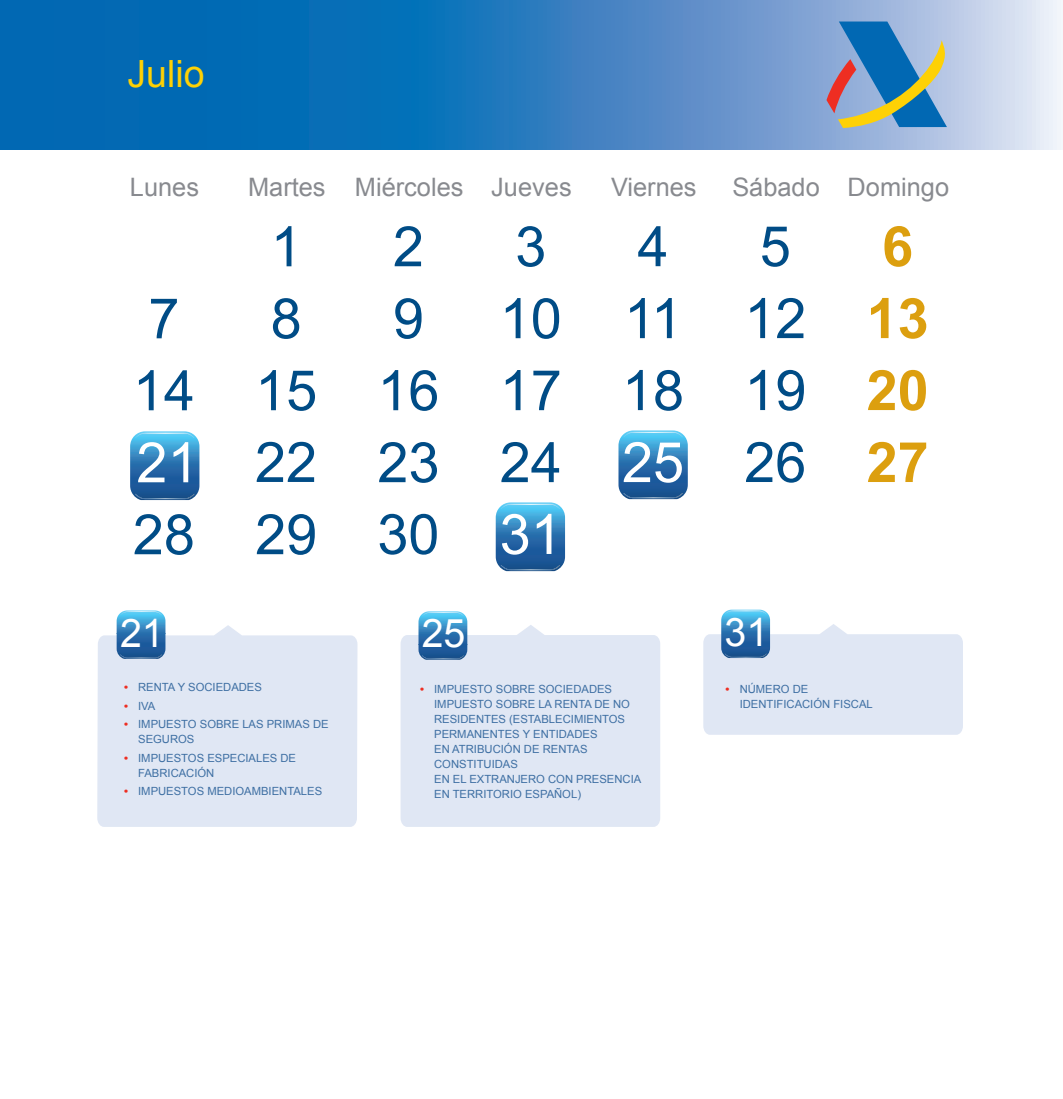
<style>
.page{position:relative;width:1063px;height:1099px;background:#fff}
.page>*{position:absolute;margin:0;border:0;box-sizing:border-box;transform-origin:0 0}
.t1{font:55.88px/71.9px "Arial";color:#004c86}
.t2{font:700 55.88px/71.9px "Arial";color:#dc9f0f}
.t3{font:55.88px "Arial";color:#fff}
.t4{font:39.38px "Arial";color:#fff}
.t5{font:37.5px "Arial";color:#fed105}
.t6{font:25.38px "Arial";color:#888a8f}
.t7{font:11.25px/15px "Arial";color:#3e6fa3}
.s1{color:#004c86}
.s2{font-weight:700;color:#ee2e22}
.s3{color:#fff}
.s4{font-weight:400;color:#004c86}
</style>
<div class="page">
<svg style="left:0;top:0;width:1063px;height:150px;background:#3d87c3"></svg>
<svg style="left:826px;top:22px;width:122px;height:106px;background:#7497ae"></svg>
<svg style="left:496px;top:502px;width:69px;height:69px;background:#3a85bc"></svg>
<img style="left:501px;top:565px;width:59px;height:5px">
<svg style="left:618px;top:430px;width:70px;height:69px;background:#3c86bc"></svg>
<img style="left:623px;top:493px;width:60px;height:5px">
<svg style="left:130px;top:431px;width:69px;height:69px;background:#3a85bc"></svg>
<img style="left:135px;top:494px;width:60px;height:5px">
<div style="left:401px;top:624px;width:259px;height:202px;background:#e0e7f4"></div>
<svg style="left:419px;top:611px;width:48px;height:48px;background:#3985bc"></svg>
<img style="left:422px;top:655px;width:42px;height:4px">
<svg style="left:703px;top:609px;width:260px;height:125px"></svg>
<img style="left:725px;top:653px;width:42px;height:4px">
<div style="left:97px;top:625px;width:260px;height:201px;background:#e0e7f4"></div>
<svg style="left:117px;top:610px;width:48px;height:49px;background:#3b86bc"></svg>
<img style="left:120px;top:654px;width:42px;height:4px">
<h3 class="t5" style="left:128px;top:49px;width:79px">Julio</h3>
<h3 class="t6" style="left:130px;top:170px;width:71px">Lunes</h3>
<h3 class="t6" style="left:248px;top:170px;width:325px">Martes Miércoles Jueves</h3>
<h3 class="t6" style="left:611px;top:170px;width:87px">Viernes</h3>
<h3 class="t6" style="left:732px;top:170px;width:218px">Sábado Domingo</h3>
<h1 class="t1" style="left:133px;top:283px;width:64px">7<br>14</h1>
<h1 class="t1" style="left:255px;top:211px;width:64px">1<br>8<br>15</h1>
<h1 class="t3" style="left:136px;top:426px;width:182px">21 <span class="s1">22</span></h1>
<h1 class="t1" style="left:133px;top:499px;width:64px">28</h1>
<h1 class="t1" style="left:255px;top:499px;width:64px">29</h1>
<h2 class="t4" style="left:120px;top:607px;width:45px">21</h2>
<p class="t7" style="left:124px;top:679px;width:139px"><span class="s2">•</span> RENTA Y SOCIEDADES</p>
<p class="t7" style="left:124px;top:698px;width:33px"><span class="s2">•</span> IVA</p>
<p class="t7" style="left:138px;top:716px;width:192px;text-indent:-14px"><span class="s2">•</span> IMPUESTO SOBRE LAS PRIMAS DE<br>SEGUROS</p>
<p class="t7" style="left:138px;top:750px;width:159px;text-indent:-14px"><span class="s2">•</span> IMPUESTOS ESPECIALES DE<br>FABRICACIÓN</p>
<p class="t7" style="left:124px;top:783px;width:200px"><span class="s2">•</span> IMPUESTOS MEDIOAMBIENTALES</p>
<h1 class="t1" style="left:393px;top:211px;width:33px">2</h1>
<h1 class="t1" style="left:500px;top:211px;width:64px">3<br>10<br>17<br>24</h1>
<h1 class="t1" style="left:622px;top:211px;width:64px">4<br>11<br>18</h1>
<h1 class="t1" style="left:377px;top:283px;width:64px">9<br>16<br>23</h1>
<h1 class="t3" style="left:622px;top:426px;width:64px">25</h1>
<h1 class="t1" style="left:377px;top:499px;width:186px">30 <span class="s3">31</span></h1>
<h1 class="t2" style="left:744px;top:212px;width:186px;text-indent:138px">6<br><span class="s4">12</span> 13<br><span class="s4">19</span> 20<br><span class="s4">26</span> 27</h1>
<h1 class="t1" style="left:760px;top:211px;width:33px">5</h1>
<h2 class="t4" style="left:422px;top:607px;width:45px">25</h2>
<h2 class="t4" style="left:725px;top:606px;width:45px">31</h2>
<p class="t7" style="left:740px;top:681px;width:135px;text-indent:-14px"><span class="s2">•</span> NÚMERO DE<br>IDENTIFICACIÓN FISCAL</p>
<p class="t7" style="left:434px;top:681px;width:209px;text-indent:-14px"><span class="s2">•</span> IMPUESTO SOBRE SOCIEDADES<br>IMPUESTO SOBRE LA RENTA DE NO<br>RESIDENTES (ESTABLECIMIENTOS<br>PERMANENTES Y ENTIDADES<br>EN ATRIBUCIÓN DE RENTAS<br>CONSTITUIDAS<br>EN EL EXTRANJERO CON PRESENCIA<br>EN TERRITORIO ESPAÑOL)</p>
</div>
